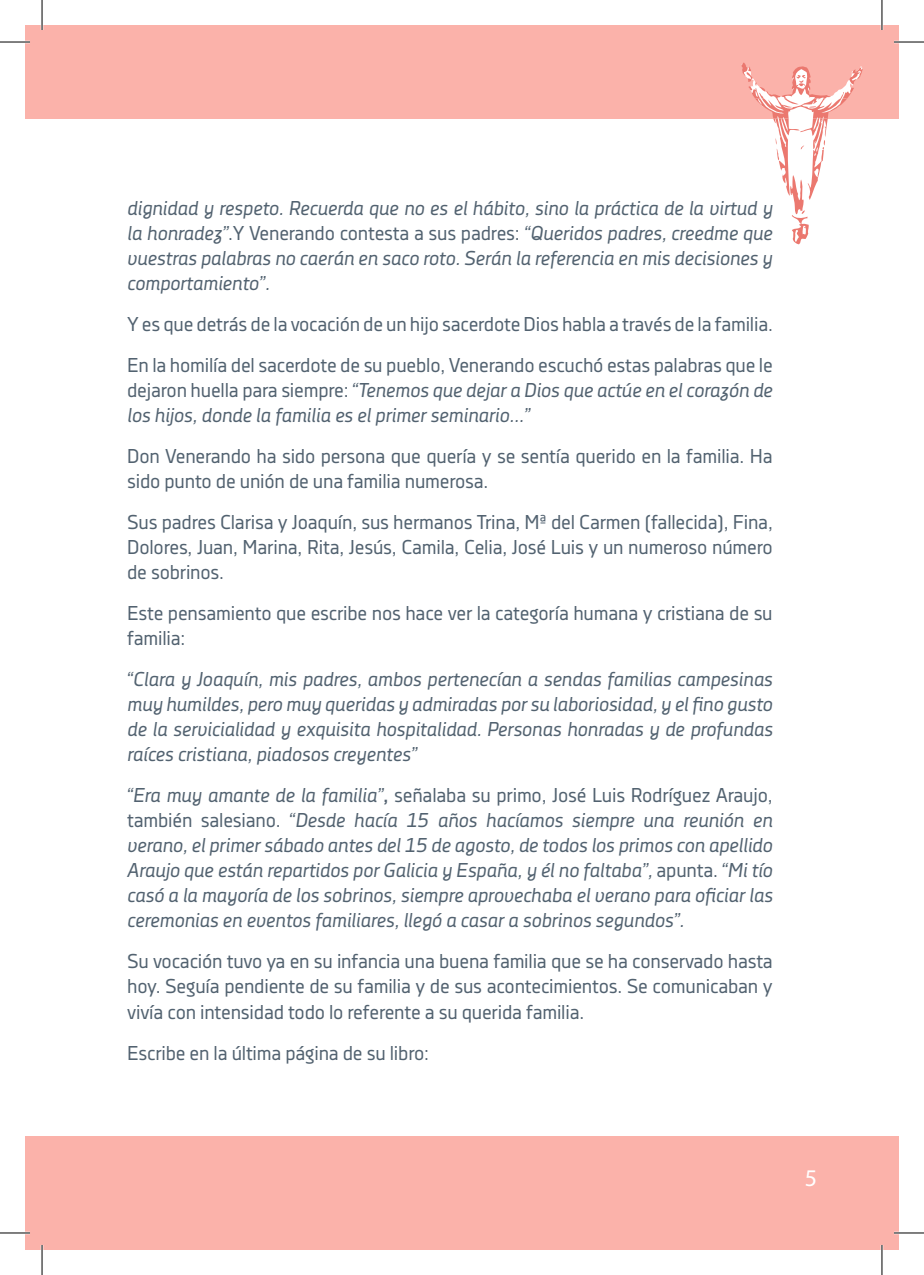
<style>
.page{position:relative;width:924px;height:1275px;background:#fff}
.page>*{position:absolute;margin:0;border:0;box-sizing:border-box;transform-origin:0 0}
.t1{font:24px "Myriad Pro";color:#fff}
.titular{font:italic 20px/25px "Decima Nova Pro";letter-spacing:-.01em;color:#526270;text-align:justify}
.titular-2{font:20px/25px "Decima Nova Pro";letter-spacing:-.01em;color:#526270;text-align:justify}
.s1{font-style:normal}
.s2{font-style:italic}
.s3{font-weight:700;font-style:normal}
</style>
<div class="page">
<div style="left:25px;top:25px;width:873px;height:93px;background:#fbb2aa"></div>
<div style="left:25px;top:1136px;width:873px;height:114px;background:#fbb2aa"></div>
<svg style="left:740px;top:63px;width:122px;height:182px"></svg>
<hr style="left:0;top:41px;width:30px;height:2px;background:#fff">
<hr style="left:893px;top:41px;width:30px;height:2px;background:#fff">
<hr style="left:0;top:1231px;width:30px;height:3px;background:#fff">
<hr style="left:893px;top:1231px;width:30px;height:3px;background:#fff">
<hr style="left:41px;top:0;width:2px;height:30px;background:#fff">
<hr style="left:41px;top:1245px;width:2px;height:30px;background:#fff">
<hr style="left:880px;top:0;width:2px;height:30px;background:#fff">
<hr style="left:880px;top:1245px;width:2px;height:30px;background:#fff">
<hr style="left:0;top:42px;width:30px;height:1px;background:#000">
<hr style="left:893px;top:42px;width:30px;height:1px;background:#000">
<hr style="left:0;top:1232px;width:30px;height:1px;background:#000">
<hr style="left:893px;top:1232px;width:30px;height:1px;background:#000">
<hr style="left:42px;top:0;width:1px;height:30px;background:#000">
<hr style="left:42px;top:1245px;width:1px;height:30px;background:#000">
<hr style="left:881px;top:0;width:1px;height:30px;background:#000">
<hr style="left:881px;top:1245px;width:1px;height:30px;background:#000">
<p class="titular" style="left:127px;top:196px;width:647px">dignidad y respeto. Recuerda que no es el hábito, sino la práctica de la virtud y la honradez”<span class="s1">.Y Venerando contesta a sus padres:</span> “Queridos padres, creedme que vuestras palabras no caerán en saco roto. Serán la referencia en mis decisiones y comportamiento”.</p>
<p class="titular-2" style="left:127px;top:312px;width:647px">Y es que detrás de la vocación de un hijo sacerdote Dios habla a través de la familia.</p>
<p class="titular-2" style="left:127px;top:353px;width:647px">En la homilía del sacerdote de su pueblo, Venerando escuchó estas palabras que le dejaron huella para siempre: <span class="s2">“Tenemos que dejar a Dios que actúe en el corazón de los hijos, donde la familia es el primer seminario…”</span></p>
<p class="titular-2" style="left:127px;top:444px;width:646px">Don Venerando ha sido persona que quería y se sentía querido en la familia. Ha sido punto de unión de una familia numerosa.</p>
<p class="titular-2" style="left:127px;top:510px;width:647px">Sus padres Clarisa y Joaquín, sus hermanos Trina, Mª del Carmen (fallecida), Fina, Dolores, Juan, Marina, Rita, Jesús, Camila, Celia, José Luis y un numeroso número de sobrinos.</p>
<p class="titular-2" style="left:127px;top:601px;width:646px">Este pensamiento que escribe nos hace ver la categoría humana y cristiana de su familia:</p>
<p class="titular" style="left:127px;top:667px;width:647px">“Clara y Joaquín, mis padres, ambos pertenecían a sendas familias campesinas muy humildes, pero muy queridas y admiradas por su laboriosidad, y el fino gusto de la servicialidad y exquisita hospitalidad. Personas honradas y de profundas raíces cristiana, piadosos creyentes”</p>
<p class="titular" style="left:127px;top:783px;width:647px">“Era muy amante de la familia”<span class="s3">,</span> <span class="s1">señalaba su primo, José Luis Rodríguez Araujo, también salesiano.</span> “Desde hacía 15 años hacíamos siempre una reunión en verano, el primer sábado antes del 15 de agosto, de todos los primos con apellido Araujo que están repartidos por Galicia y España, y él no faltaba”, <span class="s1">apunta.</span> “Mi tío casó a la mayoría de los sobrinos, siempre aprovechaba el verano para oficiar las ceremonias en eventos familiares, llegó a casar a sobrinos segundos”.</p>
<p class="titular-2" style="left:127px;top:949px;width:647px">Su vocación tuvo ya en su infancia una buena familia que se ha conservado hasta hoy. Seguía pendiente de su familia y de sus acontecimientos. Se comunicaban y vivía con intensidad todo lo referente a su querida familia.</p>
<p class="titular-2" style="left:127px;top:1040px;width:303px">Escribe en la última página de su libro:</p>
<p class="t1" style="left:804px;top:1162px;width:14px">5</p>
</div>
